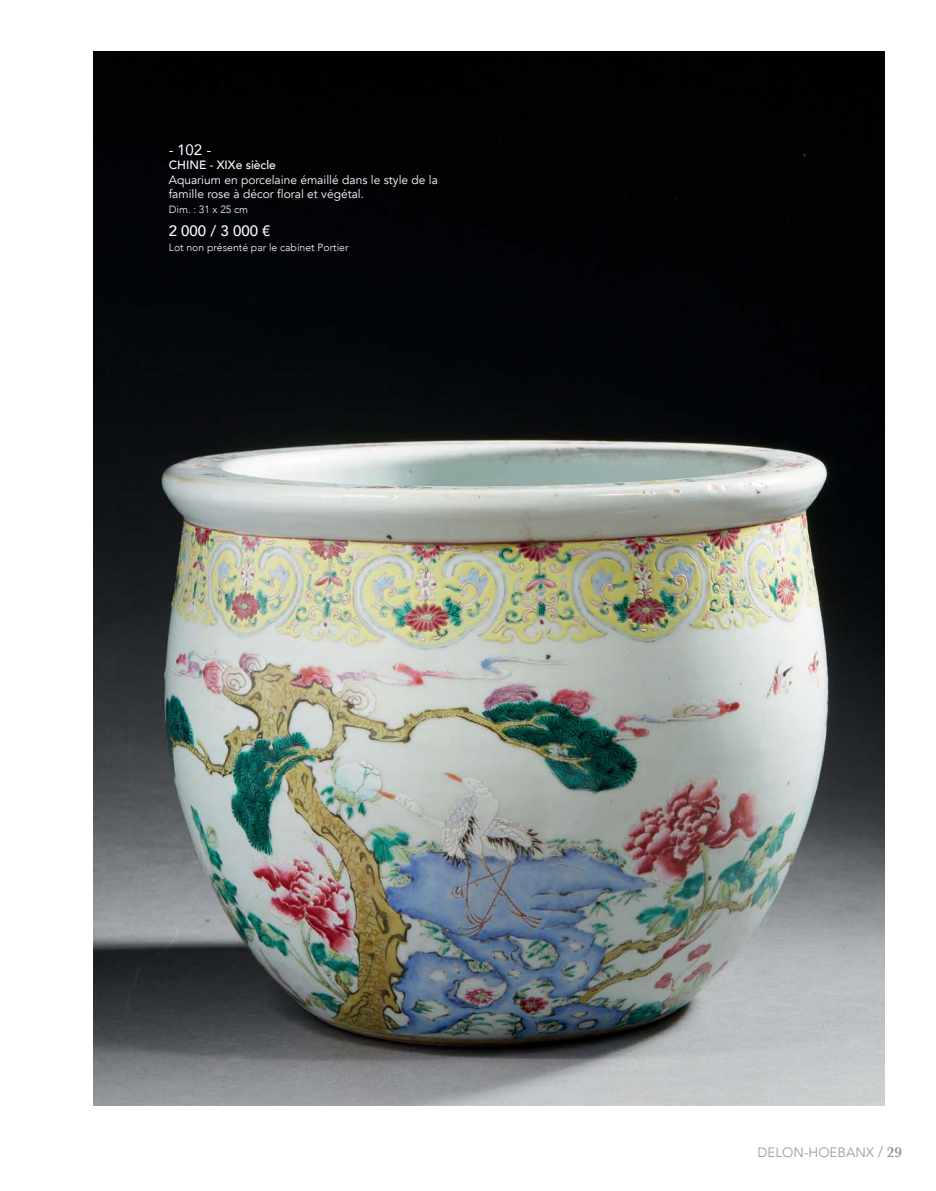
<style>
.page{position:relative;width:936px;height:1191px;background:#fff}
.page>*{position:absolute;margin:0;border:0;box-sizing:border-box;transform-origin:0 0}
.t1{font:500 15px "Avenir";color:#fff}
.t2{font:15px "Avenir";color:#fff}
.t3{font:300 13.5px "Avenir";color:#939598}
.t4{font:12px/14.4px "Avenir";color:#fff}
.t5{font:500 12px "Avenir";color:#fff}
.t6{font:300 10.5px "Avenir";color:#fff}
.s1{font-size:15px}
.s2{font-family:"Baskerville";font-weight:600;font-size:15px}
</style>
<div class="page">
<img style="left:94px;top:51px;width:790px;height:1055px">
<p class="t2" style="left:169px;top:140px;width:44px">- 102 -</p>
<p class="t5" style="left:169px;top:157px;width:109px">CHINE - XIXe siècle</p>
<p class="t4" style="left:169px;top:173px;width:271px">Aquarium en porcelaine émaillé dans le style de la famille rose à décor floral et végétal.</p>
<p class="t6" style="left:169px;top:202px;width:81px">Dim. : 31 x 25 cm</p>
<p class="t1" style="left:169px;top:221px;width:103px">2 000 / 3 000 €</p>
<p class="t6" style="left:169px;top:240px;width:181px">Lot non présenté par le cabinet Portier</p>
<p class="t3" style="left:757px;top:1143px;width:146px">DELON-HOEBANX <span class="s1">/</span> <span class="s2">29</span></p>
</div>
